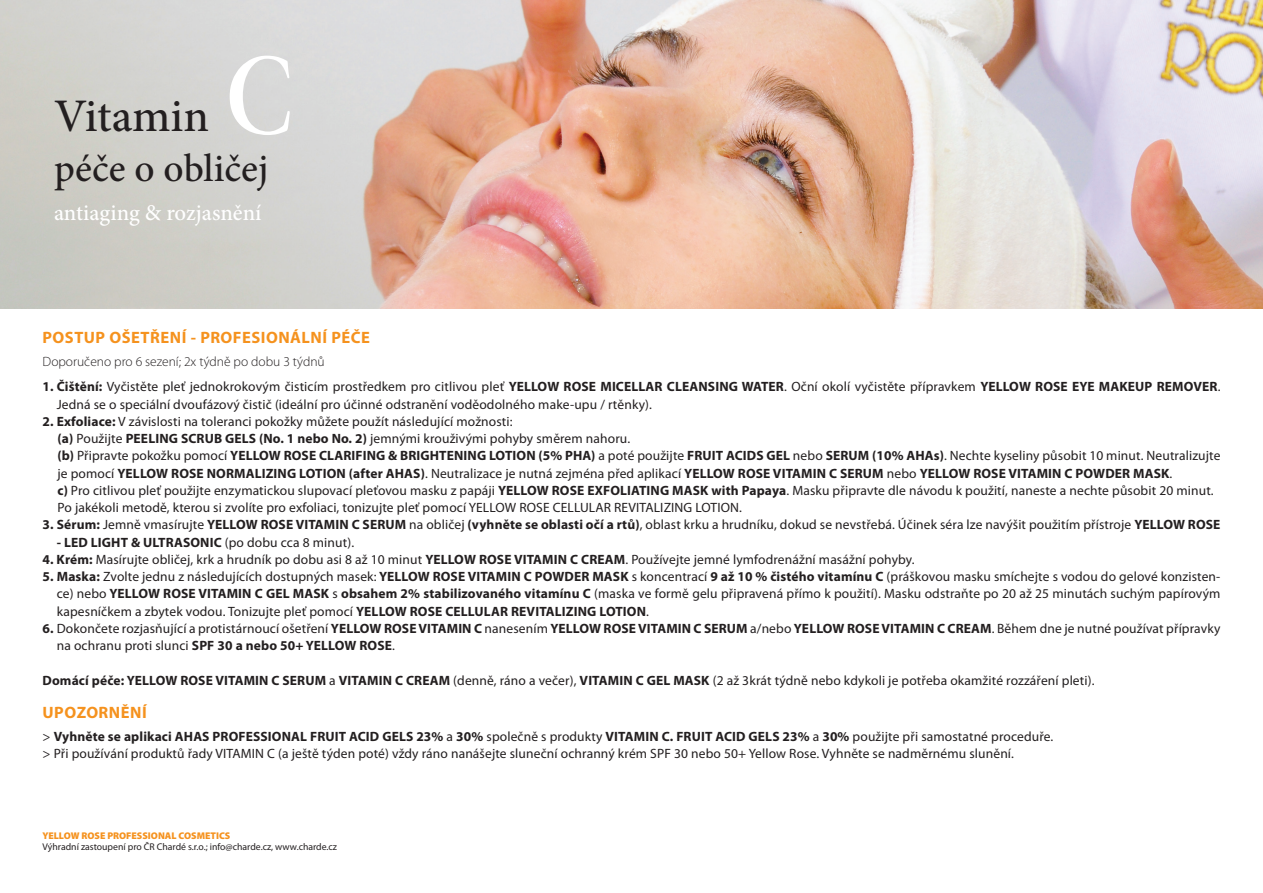
<style>
.page{position:relative;width:1263px;height:893px;background:#fff}
.page>*{position:absolute;margin:0;border:0;box-sizing:border-box;transform-origin:0 0}
.t1{font:500 46.65px "Minion Pro";letter-spacing:-.005em;color:#231f20}
.t2{font:500 39.45px "Minion Pro";color:#231f20}
.t3{font:500 22.8px "Minion Pro";color:#fff}
.t4{font:700 16.5px "Myriad Pro";letter-spacing:.03em;color:#f5921e}
.t5{font:13.5px/17.2px "Myriad Pro";letter-spacing:.01em;color:#231f20}
.t6{font:300 13.5px "Myriad Pro";color:#231f20}
.t7{font:700 13.5px "Myriad Pro";letter-spacing:.01em;color:#231f20}
.t8{font:9.75px "Myriad Pro";color:#231f20}
.t9{font:900 9.75px "Myriad Pro";color:#f5921e}
.s1{font-weight:700}
.s2{font-weight:400}
</style>
<div class="page">
<img style="left:0;top:0;width:1263px;height:308px">
<svg style="left:230px;top:56px;width:60px;height:79px"></svg>
<h1 class="t1" style="left:54px;top:85px;width:157px">Vitamin</h1>
<h2 class="t2" style="left:54px;top:141px;width:216px">péče o obličej</h2>
<h3 class="t3" style="left:54px;top:197px;width:209px">antiaging &amp; rozjasnění</h3>
<p class="t4" style="left:43px;top:327px;width:329px">POSTUP OŠETŘENÍ - PROFESIONÁLNÍ PÉČE</p>
<p class="t6" style="left:43px;top:353px;width:284px">Doporučeno pro 6 sezení; 2x týdně po dobu 3 týdnů</p>
<p class="t5" style="left:57px;top:379px;width:1165px;text-indent:-14px"><span class="s1">1. Čištění:</span> Vyčistěte pleť jednokrokovým čisticím prostředkem pro citlivou pleť <span class="s1">YELLOW ROSE MICELLAR CLEANSING WATER</span>. Oční okolí vyčistěte přípravkem <span class="s1">YELLOW ROSE EYE MAKEUP REMOVER</span>.<br>Jedná se o speciální dvoufázový čistič (ideální pro účinné odstranění voděodolného make-upu / rtěnky).</p>
<p class="t5" style="left:58px;top:413px;width:1164px;text-indent:-15px"><span class="s1">2. Exfoliace:</span> V závislosti na toleranci pokožky můžete použít následující možnosti:<br><span class="s1">(a)</span> Použijte <span class="s1">PEELING SCRUB GELS (No. 1 nebo No. 2)</span> jemnými krouživými pohyby směrem nahoru.<br><span class="s1">(b)</span> Připravte pokožku pomocí <span class="s1">YELLOW ROSE CLARIFING &amp; BRIGHTENING LOTION (5% PHA)</span> a poté použijte <span class="s1">FRUIT ACIDS GEL</span> nebo <span class="s1">SERUM (10% AHAs)</span>. Nechte kyseliny působit 10 minut. Neutralizujte je pomocí <span class="s1">YELLOW ROSE NORMALIZING LOTION (after AHAS)</span>. Neutralizace je nutná zejména před aplikací <span class="s1">YELLOW ROSE VITAMIN C SERUM</span> nebo <span class="s1">YELLOW ROSE VITAMIN C POWDER MASK</span>.<br><span class="s1">c)</span> Pro citlivou pleť použijte enzymatickou slupovací pleťovou masku z papáji <span class="s1">YELLOW ROSE EXFOLIATING MASK with Papaya</span>. Masku připravte dle návodu k použití, naneste a nechte působit 20 minut.<br>Po jakékoli metodě, kterou si zvolíte pro exfoliaci, tonizujte pleť pomocí YELLOW ROSE CELLULAR REVITALIZING LOTION.</p>
<p class="t5" style="left:43px;top:517px;width:1179px"><span class="s1">3. Sérum:</span> Jemně vmasírujte <span class="s1">YELLOW ROSE VITAMIN C SERUM</span> na obličej <span class="s1">(vyhněte se oblasti očí a rtů)</span>, oblast krku a hrudníku, dokud se nevstřebá. Účinek séra lze navýšit použitím přístroje <span class="s1">YELLOW ROSE</span></p>
<p class="t7" style="left:57px;top:533px;width:299px">- LED LIGHT &amp; ULTRASONIC <span class="s2">(po dobu cca 8 minut).</span></p>
<p class="t5" style="left:43px;top:551px;width:874px"><span class="s1">4. Krém:</span> Masírujte obličej, krk a hrudník po dobu asi 8 až 10 minut <span class="s1">YELLOW ROSE VITAMIN C CREAM</span>. Používejte jemné lymfodrenážní masážní pohyby.</p>
<p class="t5" style="left:57px;top:568px;width:1165px;text-align:justify;text-indent:-14px"><span class="s1">5. Maska:</span> Zvolte jednu z následujících dostupných masek: <span class="s1">YELLOW ROSE VITAMIN C POWDER MASK</span> s koncentrací <span class="s1">9 až 10 % čistého vitamínu C</span> (práškovou masku smíchejte s vodou do gelové konzisten&shy;ce) nebo <span class="s1">YELLOW ROSE VITAMIN C GEL MASK</span> s <span class="s1">obsahem 2% stabilizovaného vitamínu C</span> (maska ve formě gelu připravená přímo k použití). Masku odstraňte po 20 až 25 minutách suchým papírovým kapesníčkem a zbytek vodou. Tonizujte pleť pomocí <span class="s1">YELLOW ROSE CELLULAR REVITALIZING LOTION</span>.</p>
<p class="t5" style="left:57px;top:620px;width:1165px;text-indent:-14px"><span class="s1">6.</span> Dokončete rozjasňující a protistárnoucí ošetření <span class="s1">YELLOW ROSE VITAMIN C</span> nanesením <span class="s1">YELLOW ROSE VITAMIN C SERUM</span> a/nebo <span class="s1">YELLOW ROSE VITAMIN C CREAM</span>. Během dne je nutné používat přípravky na ochranu proti slunci <span class="s1">SPF 30 a nebo 50+ YELLOW ROSE</span>.</p>
<p class="t5" style="left:43px;top:672px;width:1053px"><span class="s1">Domácí péče: YELLOW ROSE VITAMIN C SERUM</span> a <span class="s1">VITAMIN C CREAM</span> (denně, ráno a večer), <span class="s1">VITAMIN C GEL MASK</span> (2 až 3krát týdně nebo kdykoli je potřeba okamžité rozzáření pleti).</p>
<p class="t4" style="left:43px;top:701px;width:106px">UPOZORNĚNÍ</p>
<p class="t5" style="left:43px;top:728px;width:1012px">&gt; <span class="s1">Vyhněte se aplikaci AHAS PROFESSIONAL FRUIT ACID GELS 23%</span> a <span class="s1">30%</span> společně s produkty <span class="s1">VITAMIN C. FRUIT ACID GELS 23%</span> a <span class="s1">30%</span> použijte při samostatné proceduře. &gt; Při používání produktů řady VITAMIN C (a ještě týden poté) vždy ráno nanášejte sluneční ochranný krém SPF 30 nebo 50+ Yellow Rose. Vyhněte se nadměrnému slunění.</p>
<p class="t9" style="left:43px;top:829px;width:189px">YELLOW ROSE PROFESSIONAL COSMETICS</p>
<p class="t8" style="left:43px;top:842px;width:296px">Výhradní zastoupení pro ČR Chardé s.r.o.; info@charde.cz, www.charde.cz</p>
</div>
